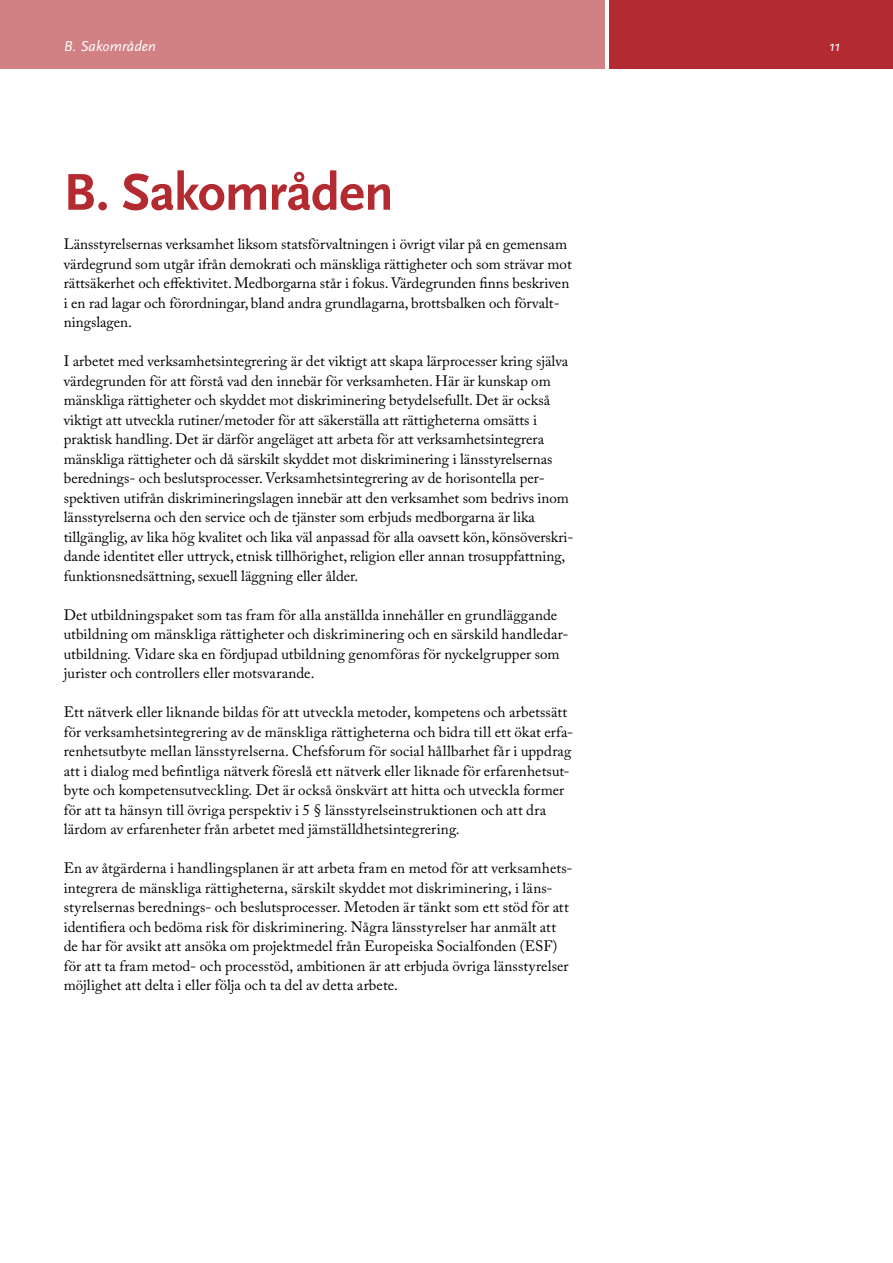
<style>
.page{position:relative;width:893px;height:1263px;background:#fff}
.page>*{position:absolute;margin:0;border:0;box-sizing:border-box;transform-origin:0 0}
.t1{font:700 54px "Scala Sans Pro";letter-spacing:-.015em;color:#b32b31}
.t2{font:15px/19.5px "Adobe Caslon Pro";color:#000}
.t3{font:italic 15px "Scala Sans Pro";letter-spacing:.005em;color:#fff}
</style>
<div class="page">
<div style="left:609px;top:0;width:284px;height:68px;background:#b32b31"></div>
<div style="left:0;top:0;width:605px;height:68px;background:#d18083"></div>
<p class="t3" style="left:64px;top:37px;width:94px">B. Sakområden</p>
<p class="t3" style="left:829px;top:37px;width:12px">11</p>
<h1 class="t1" style="left:64px;top:160px;width:331px">B. Sakområden</h1>
<p class="t2" style="left:64px;top:234px;width:509px">Länsstyrelsernas verksamhet liksom statsförvaltningen i övrigt vilar på en gemensam värdegrund som utgår ifrån demokrati och mänskliga rättigheter och som strävar mot rättsäkerhet och effektivitet. Medborgarna står i fokus. Värdegrunden finns beskriven i en rad lagar och förordningar, bland andra grundlagarna, brottsbalken och förvalt&shy;ningslagen.</p>
<p class="t2" style="left:64px;top:351px;width:511px">I arbetet med verksamhetsintegrering är det viktigt att skapa lärprocesser kring själva värdegrunden för att förstå vad den innebär för verksamheten. Här är kunskap om mänskliga rättigheter och skyddet mot diskriminering betydelsefullt. Det är också viktigt att utveckla rutiner/metoder för att säkerställa att rättigheterna omsätts i praktisk handling. Det är därför angeläget att arbeta för att verksamhetsintegrera mänskliga rättigheter och då särskilt skyddet mot diskriminering i länsstyrelsernas berednings- och beslutsprocesser. Verksamhetsintegrering av de horisontella per&shy;spektiven utifrån diskrimineringslagen innebär att den verksamhet som bedrivs inom länsstyrelserna och den service och de tjänster som erbjuds medborgarna är lika tillgänglig, av lika hög kvalitet och lika väl anpassad för alla oavsett kön, könsöverskri&shy;dande identitet eller uttryck, etnisk tillhörighet, religion eller annan trosuppfattning, funktionsnedsättning, sexuell läggning eller ålder.</p>
<p class="t2" style="left:64px;top:605px;width:506px">Det utbildningspaket som tas fram för alla anställda innehåller en grundläggande utbildning om mänskliga rättigheter och diskriminering och en särskild handledar&shy;utbildning. Vidare ska en fördjupad utbildning genomföras för nyckelgrupper som jurister och controllers eller motsvarande.</p>
<p class="t2" style="left:64px;top:702px;width:511px">Ett nätverk eller liknande bildas för att utveckla metoder, kompetens och arbetssätt för verksamhetsintegrering av de mänskliga rättigheterna och bidra till ett ökat erfa&shy;renhetsutbyte mellan länsstyrelserna. Chefsforum för social hållbarhet får i uppdrag att i dialog med befintliga nätverk föreslå ett nätverk eller liknade för erfarenhetsut&shy;byte och kompetensutveckling. Det är också önskvärt att hitta och utveckla former för att ta hänsyn till övriga perspektiv i 5 § länsstyrelseinstruktionen och att dra lärdom av erfarenheter från arbetet med jämställdhetsintegrering.</p>
<p class="t2" style="left:64px;top:858px;width:510px">En av åtgärderna i handlingsplanen är att arbeta fram en metod för att verksamhets&shy;integrera de mänskliga rättigheterna, särskilt skyddet mot diskriminering, i läns&shy;styrelsernas berednings- och beslutsprocesser. Metoden är tänkt som ett stöd för att identifiera och bedöma risk för diskriminering. Några länsstyrelser har anmält att de har för avsikt att ansöka om projektmedel från Europeiska Socialfonden (ESF) för att ta fram metod- och processtöd, ambitionen är att erbjuda övriga länsstyrelser möjlighet att delta i eller följa och ta del av detta arbete.</p>
</div>
